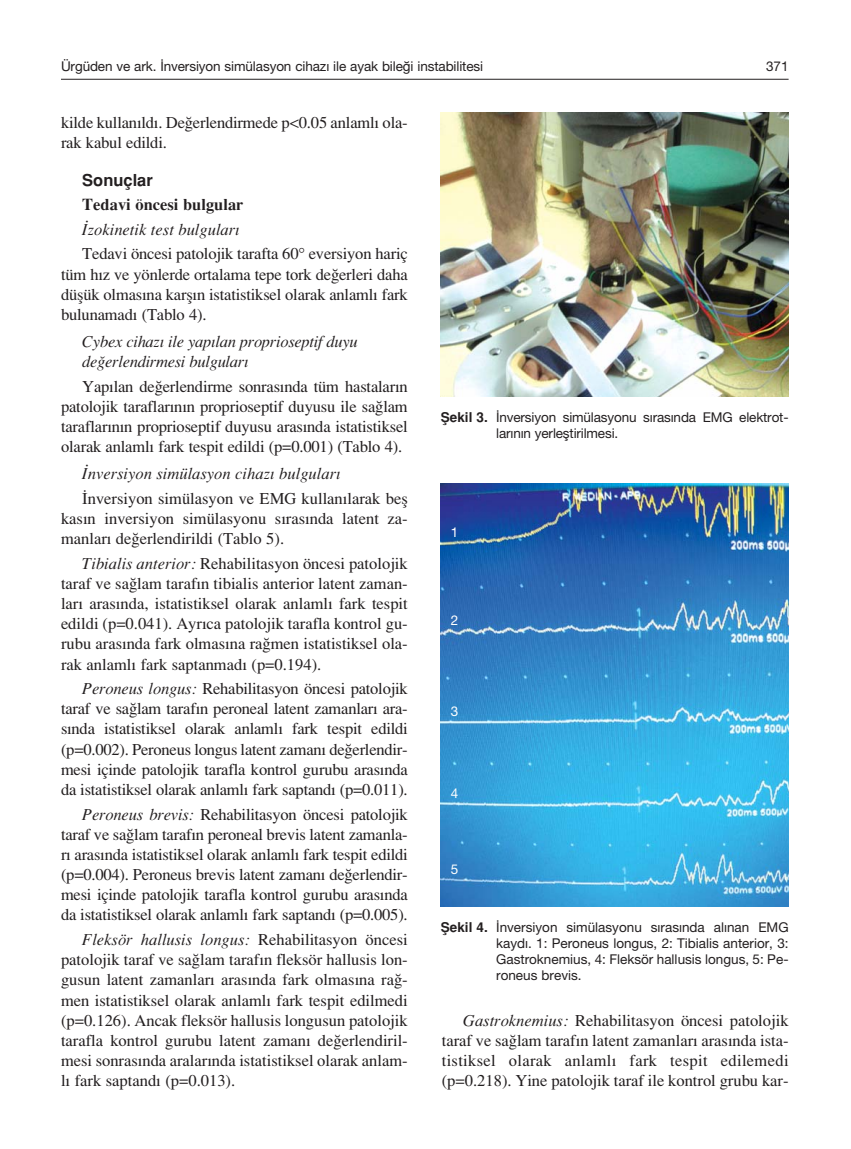
<style>
.page{position:relative;width:851px;height:1149px;background:#fff}
.page>*{position:absolute;margin:0;border:0;box-sizing:border-box;transform-origin:0 0}
.t1{font:16.5px/20.2px "Times";letter-spacing:-.01em;color:#231f20;text-align:justify}
.t2{font:italic 16.5px/20.5px "Times";letter-spacing:-.02em;color:#231f20}
.t3{font:italic 16.5px "Times";color:#231f20}
.t4{font:700 16.5px "Times";color:#231f20}
.t5{font:700 16.5px "Helvetica";color:#231f20}
.t6{font:13.5px/15.8px "Helvetica T";letter-spacing:-.01em;color:#231f20;text-align:justify}
.t7{font:13.5px "Helvetica T";color:#fff}
.s1{font-style:italic}
.s2{font-family:"Helvetica";font-weight:700}
</style>
<div class="page">
<hr style="left:61px;top:79px;width:727px;height:1px;background:#231f20">
<img style="left:441px;top:112px;width:347px;height:284px">
<img style="left:441px;top:483px;width:347px;height:423px">
<p class="t6" style="left:61px;top:59px;width:423px">Ürgüden ve ark. ‹nversiyon simülasyon cihaz› ile ayak bile¤i instabilitesi</p>
<p class="t6" style="left:766px;top:59px;width:24px">371</p>
<p class="t1" style="left:61px;top:114px;width:348px">kilde kullan›ld›. De¤erlendirmede p&lt;0.05 anlaml› ola&shy;rak kabul edildi.</p>
<p class="t5" style="left:82px;top:173px;width:72px">Sonuçlar</p>
<p class="t4" style="left:82px;top:199px;width:163px">Tedavi öncesi bulgular</p>
<p class="t3" style="left:82px;top:224px;width:159px">‹zokinetik test bulgular›</p>
<p class="t1" style="left:61px;top:245px;width:348px;text-indent:21px">Tedavi öncesi patolojik tarafta 60° eversiyon hariç tüm h›z ve yönlerde ortalama tepe tork de¤erleri daha düflük olmas›na karfl›n istatistiksel olarak anlaml› fark bulunamad› (Tablo 4).</p>
<p class="t2" style="left:82px;top:332px;width:277px">Cybex cihaz› ile yap›lan proprioseptif duyu de¤erlendirmesi bulgular›</p>
<p class="t1" style="left:61px;top:378px;width:348px;text-indent:21px">Yap›lan de¤erlendirme sonras›nda tüm hastalar›n patolojik taraflar›n›n proprioseptif duyusu ile sa¤lam taraflar›n›n proprioseptif duyusu aras›nda istatistiksel olarak anlaml› fark tespit edildi (p=0.001) (Tablo 4).</p>
<p class="t3" style="left:82px;top:468px;width:260px">‹nversiyon simülasyon cihaz› bulgular›</p>
<p class="t1" style="left:61px;top:489px;width:348px;text-indent:21px">‹nversiyon simülasyon ve EMG kullan›larak befl kas›n inversiyon simülasyonu s›ras›nda latent za&shy;manlar› de¤erlendirildi (Tablo 5).</p>
<p class="t1" style="left:61px;top:554px;width:348px;text-indent:21px"><span class="s1">Tibialis anterior:</span> Rehabilitasyon öncesi patolojik taraf ve sa¤lam taraf›n tibialis anterior latent zaman&shy;lar› aras›nda, istatistiksel olarak anlaml› fark tespit edildi (p=0.041). Ayr›ca patolojik tarafla kontrol gu&shy;rubu aras›nda fark olmas›na ra¤men istatistiksel ola&shy;rak anlaml› fark saptanmad› (p=0.194).</p>
<p class="t1" style="left:61px;top:680px;width:348px;text-indent:21px"><span class="s1">Peroneus longus:</span> Rehabilitasyon öncesi patolojik taraf ve sa¤lam taraf›n peroneal latent zamanlar› ara&shy;s›nda istatistiksel olarak anlaml› fark tespit edildi (p=0.002). Peroneus longus latent zaman› de¤erlendir&shy;mesi içinde patolojik tarafla kontrol gurubu aras›nda da istatistiksel olarak anlaml› fark saptand› (p=0.011).</p>
<p class="t1" style="left:61px;top:805px;width:348px;text-indent:21px"><span class="s1">Peroneus brevis:</span> Rehabilitasyon öncesi patolojik taraf ve sa¤lam taraf›n peroneal brevis latent zamanla&shy;r› aras›nda istatistiksel olarak anlaml› fark tespit edildi (p=0.004). Peroneus brevis latent zaman› de¤erlendir&shy;mesi içinde patolojik tarafla kontrol gurubu aras›nda da istatistiksel olarak anlaml› fark saptand› (p=0.005).</p>
<p class="t1" style="left:61px;top:930px;width:348px;text-indent:21px"><span class="s1">Fleksör hallusis longus:</span> Rehabilitasyon öncesi patolojik taraf ve sa¤lam taraf›n fleksör hallusis lon&shy;gusun latent zamanlar› aras›nda fark olmas›na ra¤- men istatistiksel olarak anlaml› fark tespit edilmedi (p=0.126). Ancak fleksör hallusis longusun patolojik tarafla kontrol gurubu latent zaman› de¤erlendiril&shy;mesi sonras›nda aralar›nda istatistiksel olarak anlam&shy;l› fark saptand› (p=0.013).</p>
<p class="t6" style="left:496px;top:411px;width:294px;text-indent:-55px"><span class="s2">fiekil 3.</span> ‹nversiyon simülasyonu s›ras›nda EMG elektrot&shy;lar›n›n yerlefltirilmesi.</p>
<p class="t7" style="left:451px;top:527px;width:9px">1</p>
<p class="t7" style="left:451px;top:615px;width:9px">2</p>
<p class="t7" style="left:451px;top:706px;width:9px">3</p>
<p class="t7" style="left:451px;top:788px;width:9px">4</p>
<p class="t7" style="left:451px;top:864px;width:9px">5</p>
<p class="t6" style="left:496px;top:920px;width:294px;text-indent:-55px"><span class="s2">fiekil 4.</span> ‹nversiyon simülasyonu s›ras›nda al›nan EMG kayd›. 1: Peroneus longus, 2: Tibialis anterior, 3:<br>Gastroknemius, 4: Fleksör hallusis longus, 5: Pe&shy;roneus brevis.</p>
<p class="t1" style="left:442px;top:1011px;width:348px;text-indent:21px"><span class="s1">Gastroknemius:</span> Rehabilitasyon öncesi patolojik taraf ve sa¤lam taraf›n latent zamanlar› aras›nda ista&shy;tistiksel olarak anlaml› fark tespit edilemedi (p=0.218). Yine patolojik taraf ile kontrol grubu kar-</p>
</div>
